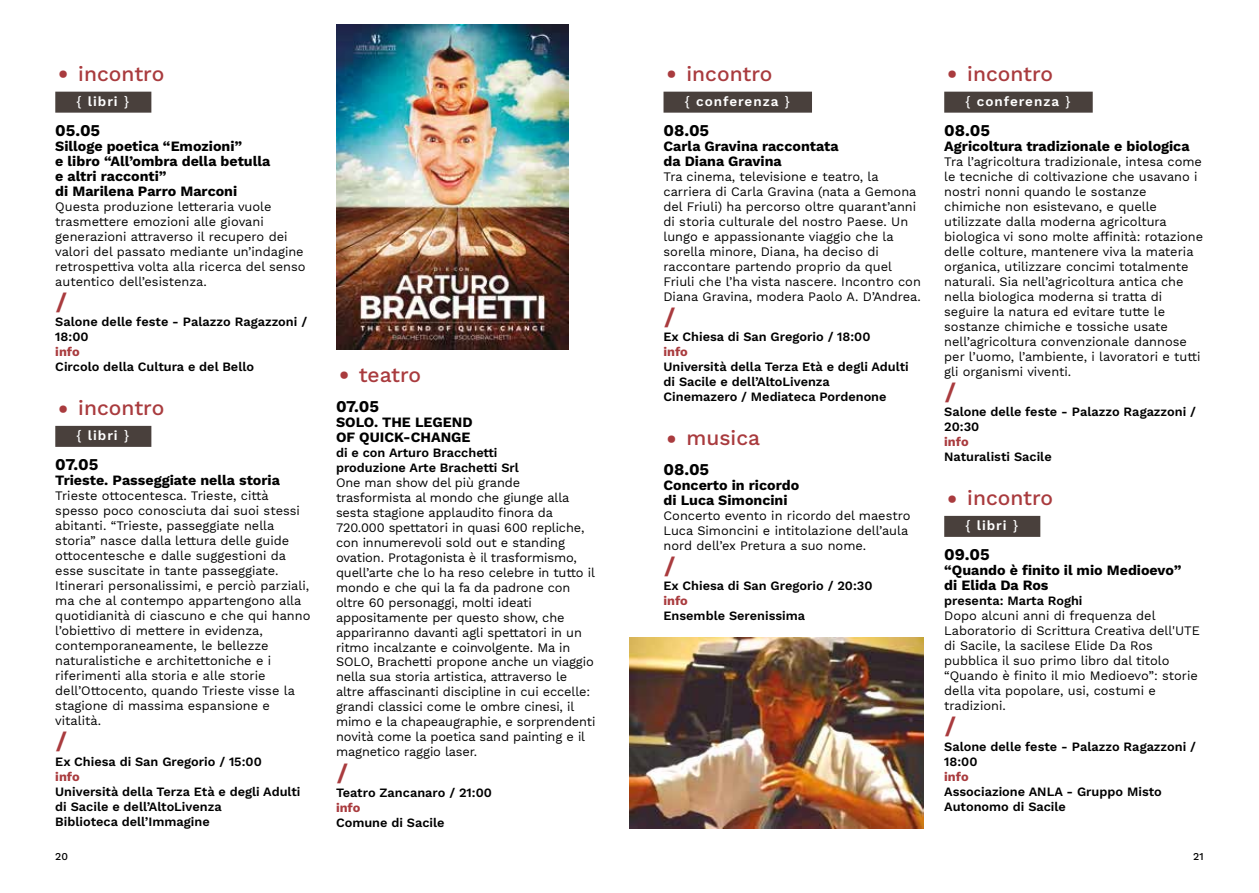
<style>
.page{position:relative;width:1259px;height:893px;background:#fff}
.page>*{position:absolute;margin:0;border:0;box-sizing:border-box;transform-origin:0 0}
.t1{font:500 21px "Work Sans";color:#a93b3e}
.t2{font:800 21px "Jet Brains Mono";color:#a93b3e}
.t3{font:700 16.5px "Work Sans";letter-spacing:-.005em;color:#000}
.t4{font:700 14.25px/15px "Work Sans";color:#000}
.t5{font:600 13.5px "Work Sans";letter-spacing:.07em;color:#fff}
.t6{font:12.75px/15px "Work Sans";color:#000}
.t7{font:600 12.75px/15px "Work Sans";color:#000}
.t8{font:700 12.75px "Work Sans";letter-spacing:-.005em;color:#a93b3e}
.t9{font:500 10.5px "Work Sans";color:#000}
.s1{font-family:"Jet Brains Mono";font-weight:800;font-size:27px}
.s2{font-weight:500}
</style>
<div class="page">
<div style="left:55px;top:92px;width:96px;height:21px;background:#49403c"></div>
<div style="left:55px;top:426px;width:96px;height:21px;background:#49403c"></div>
<img style="left:336px;top:25px;width:232px;height:324px">
<div style="left:663px;top:92px;width:149px;height:21px;background:#49403c"></div>
<img style="left:629px;top:638px;width:295px;height:191px">
<div style="left:944px;top:92px;width:148px;height:21px;background:#49403c"></div>
<div style="left:944px;top:516px;width:96px;height:21px;background:#49403c"></div>
<h1 class="t1" style="left:55px;top:58px;width:110px"><span class="s1">•</span> incontro</h1>
<p class="t5" style="left:77px;top:91px;width:54px"><span class="s2">{</span> libri <span class="s2">}</span></p>
<p class="t3" style="left:55px;top:118px;width:46px">05.05</p>
<p class="t4" style="left:55px;top:138px;width:217px">Silloge poetica “Emozioni”<br>e libro “All’ombra della betulla e altri racconti”<br>di Marilena Parro Marconi</p>
<p class="t6" style="left:55px;top:200px;width:252px">Questa produzione letteraria vuole trasmettere emozioni alle giovani generazioni attraverso il recupero dei valori del passato mediante un’indagine retrospettiva volta alla ricerca del senso autentico dell’esistenza.</p>
<h1 class="t2" style="left:55px;top:288px;width:14px">/</h1>
<p class="t7" style="left:55px;top:314px;width:253px">Salone delle feste - Palazzo Ragazzoni /<br>18:00</p>
<p class="t8" style="left:55px;top:342px;width:26px">info</p>
<p class="t7" style="left:55px;top:359px;width:200px">Circolo della Cultura e del Bello</p>
<h1 class="t1" style="left:55px;top:392px;width:110px"><span class="s1">•</span> incontro</h1>
<p class="t5" style="left:77px;top:425px;width:54px"><span class="s2">{</span> libri <span class="s2">}</span></p>
<p class="t3" style="left:55px;top:452px;width:45px">07.05</p>
<p class="t4" style="left:55px;top:472px;width:226px">Trieste. Passeggiate nella storia</p>
<p class="t6" style="left:55px;top:489px;width:257px">Trieste ottocentesca. Trieste, città spesso poco conosciuta dai suoi stessi abitanti. “Trieste, passeggiate nella storia” nasce dalla lettura delle guide ottocentesche e dalle suggestioni da esse suscitate in tante passeggiate.<br>Itinerari personalissimi, e perciò parziali, ma che al contempo appartengono alla quotidianità di ciascuno e che qui hanno l’obiettivo di mettere in evidenza, contemporaneamente, le bellezze naturalistiche e architettoniche e i riferimenti alla storia e alle storie dell’Ottocento, quando Trieste visse la stagione di massima espansione e vitalità.</p>
<h1 class="t2" style="left:55px;top:728px;width:14px">/</h1>
<p class="t7" style="left:55px;top:753px;width:208px">Ex Chiesa di San Gregorio / 15:00</p>
<p class="t8" style="left:55px;top:767px;width:26px">info</p>
<p class="t7" style="left:55px;top:783px;width:247px">Università della Terza Età e degli Adulti di Sacile e dell’AltoLivenza<br>Biblioteca dell’Immagine</p>
<h1 class="t1" style="left:336px;top:358px;width:87px"><span class="s1">•</span> teatro</h1>
<p class="t3" style="left:336px;top:393px;width:45px">07.05</p>
<p class="t4" style="left:336px;top:414px;width:138px">SOLO. THE LEGEND<br>OF QUICK-CHANGE</p>
<p class="t7" style="left:336px;top:444px;width:184px">di e con Arturo Bracchetti produzione Arte Brachetti Srl</p>
<p class="t6" style="left:336px;top:475px;width:261px">One man show del più grande trasformista al mondo che giunge alla sesta stagione applaudito finora da 720.000 spettatori in quasi 600 repliche, con innumerevoli sold out e standing ovation. Protagonista è il trasformismo, quell’arte che lo ha reso celebre in tutto il mondo e che qui la fa da padrone con oltre 60 personaggi, molti ideati appositamente per questo show, che appariranno davanti agli spettatori in un ritmo incalzante e coinvolgente. Ma in SOLO, Brachetti propone anche un viaggio nella sua storia artistica, attraverso le altre affascinanti discipline in cui eccelle: grandi classici come le ombre cinesi, il mimo e la chapeaugraphie, e sorprendenti novità come la poetica sand painting e il magnetico raggio laser.</p>
<h1 class="t2" style="left:336px;top:759px;width:14px">/</h1>
<p class="t7" style="left:336px;top:785px;width:157px">Teatro Zancanaro / 21:00</p>
<p class="t8" style="left:336px;top:798px;width:26px">info</p>
<p class="t7" style="left:336px;top:815px;width:110px">Comune di Sacile</p>
<h1 class="t1" style="left:663px;top:58px;width:110px"><span class="s1">•</span> incontro</h1>
<p class="t5" style="left:685px;top:91px;width:106px"><span class="s2">{</span> conferenza <span class="s2">}</span></p>
<p class="t3" style="left:663px;top:118px;width:47px">08.05</p>
<p class="t4" style="left:663px;top:138px;width:177px">Carla Gravina raccontata da Diana Gravina</p>
<p class="t6" style="left:663px;top:170px;width:259px">Tra cinema, televisione e teatro, la carriera di Carla Gravina (nata a Gemona del Friuli) ha percorso oltre quarant’anni di storia culturale del nostro Paese. Un lungo e appassionante viaggio che la sorella minore, Diana, ha deciso di raccontare partendo proprio da quel Friuli che l’ha vista nascere. Incontro con Diana Gravina, modera Paolo A. D’Andrea.</p>
<h1 class="t2" style="left:663px;top:303px;width:14px">/</h1>
<p class="t7" style="left:663px;top:329px;width:208px">Ex Chiesa di San Gregorio / 18:00</p>
<p class="t8" style="left:663px;top:342px;width:26px">info</p>
<p class="t7" style="left:663px;top:359px;width:247px">Università della Terza Età e degli Adulti di Sacile e dell’AltoLivenza<br>Cinemazero / Mediateca Pordenone</p>
<h1 class="t1" style="left:663px;top:422px;width:98px"><span class="s1">•</span> musica</h1>
<p class="t3" style="left:663px;top:457px;width:47px">08.05</p>
<p class="t4" style="left:663px;top:477px;width:137px">Concerto in ricordo di Luca Simoncini</p>
<p class="t6" style="left:663px;top:509px;width:248px">Concerto evento in ricordo del maestro<br>Luca Simoncini e intitolazione dell’aula nord dell’ex Pretura a suo nome.</p>
<h1 class="t2" style="left:663px;top:552px;width:14px">/</h1>
<p class="t7" style="left:663px;top:578px;width:210px">Ex Chiesa di San Gregorio / 20:30</p>
<p class="t8" style="left:663px;top:591px;width:26px">info</p>
<p class="t7" style="left:663px;top:608px;width:143px">Ensemble Serenissima</p>
<h1 class="t1" style="left:944px;top:58px;width:110px"><span class="s1">•</span> incontro</h1>
<p class="t5" style="left:965px;top:91px;width:106px"><span class="s2">{</span> conferenza <span class="s2">}</span></p>
<p class="t3" style="left:944px;top:118px;width:47px">08.05</p>
<p class="t4" style="left:944px;top:138px;width:247px">Agricoltura tradizionale e biologica</p>
<p class="t6" style="left:944px;top:155px;width:260px">Tra l’agricoltura tradizionale, intesa come le tecniche di coltivazione che usavano i nostri nonni quando le sostanze chimiche non esistevano, e quelle utilizzate dalla moderna agricoltura biologica vi sono molte affinità: rotazione delle colture, mantenere viva la materia organica, utilizzare concimi totalmente naturali. Sia nell’agricoltura antica che nella biologica moderna si tratta di seguire la natura ed evitare tutte le sostanze chimiche e tossiche usate nell’agricoltura convenzionale dannose per l’uomo, l’ambiente, i lavoratori e tutti gli organismi viventi.</p>
<h1 class="t2" style="left:944px;top:378px;width:14px">/</h1>
<p class="t7" style="left:944px;top:404px;width:253px">Salone delle feste - Palazzo Ragazzoni /<br>20:30</p>
<p class="t8" style="left:944px;top:432px;width:26px">info</p>
<p class="t7" style="left:944px;top:449px;width:109px">Naturalisti Sacile</p>
<h1 class="t1" style="left:944px;top:482px;width:110px"><span class="s1">•</span> incontro</h1>
<p class="t5" style="left:965px;top:515px;width:54px"><span class="s2">{</span> libri <span class="s2">}</span></p>
<p class="t3" style="left:944px;top:542px;width:47px">09.05</p>
<p class="t4" style="left:944px;top:562px;width:239px">“Quando è finito il mio Medioevo” di Elida Da Ros</p>
<p class="t7" style="left:944px;top:593px;width:140px">presenta: Marta Roghi</p>
<p class="t6" style="left:944px;top:609px;width:257px">Dopo alcuni anni di frequenza del Laboratorio di Scrittura Creativa dell'UTE di Sacile, la sacilese Elide Da Ros pubblica il suo primo libro dal titolo “Quando è finito il mio Medioevo”: storie della vita popolare, usi, costumi e tradizioni.</p>
<h1 class="t2" style="left:944px;top:713px;width:14px">/</h1>
<p class="t7" style="left:944px;top:738px;width:253px">Salone delle feste - Palazzo Ragazzoni /<br>18:00</p>
<p class="t8" style="left:944px;top:767px;width:26px">info</p>
<p class="t7" style="left:944px;top:783px;width:219px">Associazione ANLA - Gruppo Misto<br>Autonomo di Sacile</p>
<p class="t9" style="left:55px;top:849px;width:14px">20</p>
<p class="t9" style="left:1193px;top:849px;width:12px">21</p>
</div>
